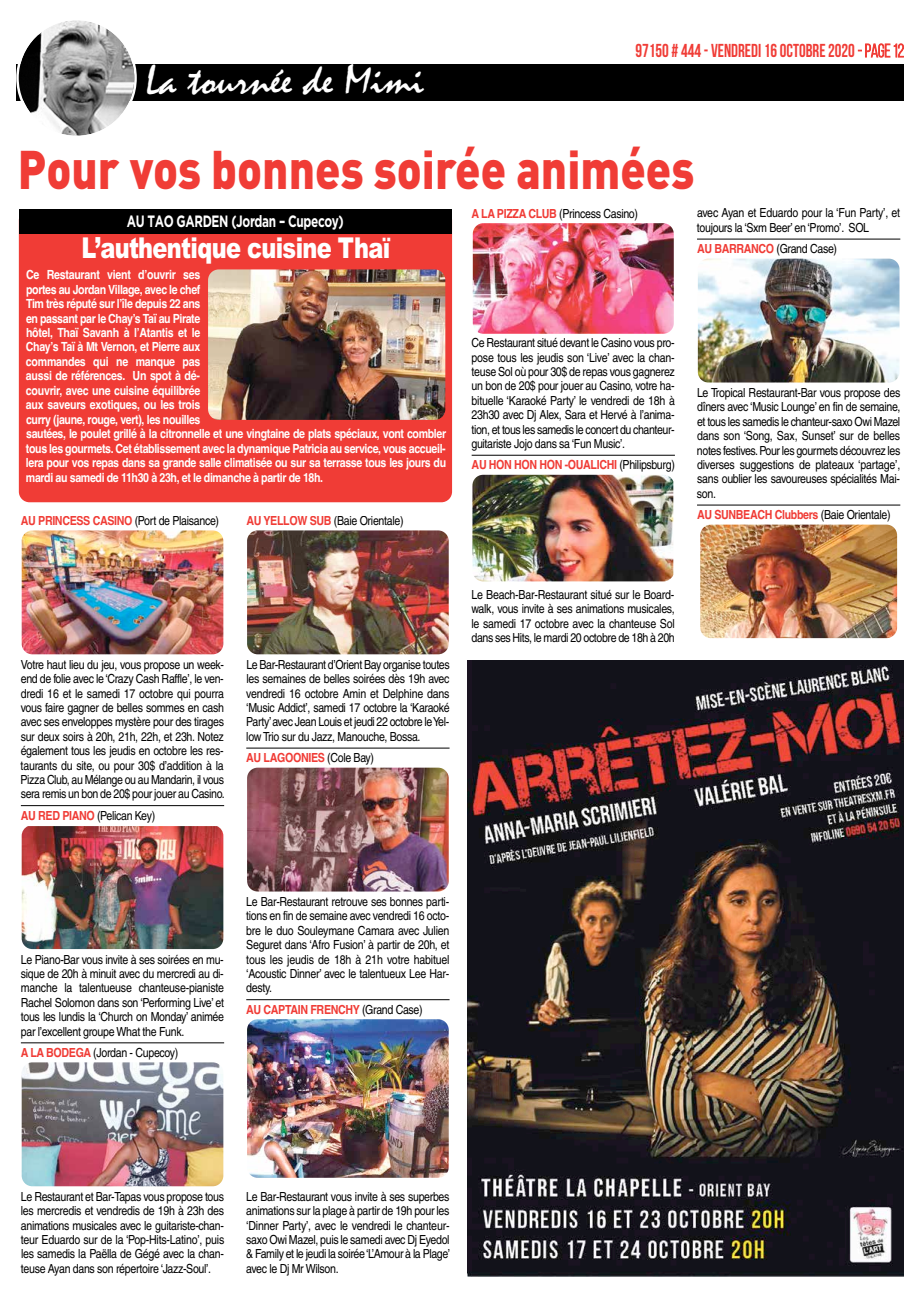
<style>
.page{position:relative;width:922px;height:1294px;background:#fff}
.page>*{position:absolute;margin:0;border:0;box-sizing:border-box;transform-origin:0 0}
.t1{font:900 53.62px "DIN Pro";color:#f03c36;scale:.85 1}
.t2{font:42.25px "Mistral";color:#fff;scale:1.07 1}
.t3{font:900 28.75px "Arial";color:#fff;scale:.78 1}
.t4{font:700 18.75px "Bebas Neue";color:#f03c36;scale:.9 1}
.t5{font:700 16.38px "Gotham";letter-spacing:-.03em;color:#fff;scale:.72 1}
.t6{font:700 12.62px/14.5px "Helvetica";letter-spacing:-.035em;color:#fff;scale:.84 1}
.t7{font:12.5px/14.4px "Helvetica";letter-spacing:-.03em;color:#000;text-align:justify;scale:.85 1}
.t8{font:700 12.5px "Helvetica";letter-spacing:-.03em;color:#f03c36;scale:.85 1}
.s1{font-weight:400}
.s2{font-weight:700;color:#f03c36}
.s3{font-weight:400;color:#000}
</style>
<div class="page">
<hr style="left:21px;top:805px;width:203px;height:1px;background:#000">
<hr style="left:21px;top:1042px;width:203px;height:1px;background:#000">
<hr style="left:246px;top:747px;width:203px;height:1px;background:#000">
<hr style="left:246px;top:999px;width:203px;height:1px;background:#000">
<hr style="left:471px;top:455px;width:203px;height:1px;background:#000">
<hr style="left:696px;top:239px;width:204px;height:1px;background:#000">
<hr style="left:696px;top:504px;width:204px;height:1px;background:#000">
<img style="left:22px;top:530px;width:201px;height:124px">
<img style="left:22px;top:826px;width:201px;height:123px">
<img style="left:22px;top:1062px;width:201px;height:124px">
<img style="left:247px;top:530px;width:201px;height:124px">
<img style="left:247px;top:767px;width:201px;height:124px">
<img style="left:247px;top:1019px;width:201px;height:158px">
<img style="left:472px;top:475px;width:201px;height:106px">
<img style="left:697px;top:258px;width:202px;height:124px">
<img style="left:472px;top:223px;width:201px;height:111px">
<img style="left:700px;top:524px;width:196px;height:114px">
<img style="left:467px;top:661px;width:436px;height:615px">
<div style="left:16px;top:64px;width:887px;height:36px;background:#000"></div>
<svg style="left:16px;top:20px;width:121px;height:116px"></svg>
<svg style="left:857px;top:43px;width:46px;height:15px"></svg>
<div style="left:19px;top:210px;width:433px;height:292px;background:#f03c36;border-radius:11px"></div>
<div style="left:19px;top:210px;width:433px;height:24px;background:#000"></div>
<img style="left:208px;top:269px;width:237px;height:151px">
<h2 class="t2" style="left:146px;top:57px;width:262px">La tournée de Mimi</h2>
<h3 class="t4" style="left:635px;top:41px;width:300px">97150 # 444- VENDREDI16OCTOBRE2020 <span class="s1">- page12</span></h3>
<h1 class="t1" style="left:18px;top:124px;width:797px">Pour vos bonnes soirée animées</h1>
<h3 class="t5" style="left:127px;top:212px;width:303px">AU TAO GARDEN (Jordan – Cupecoy)</h3>
<p class="t6" style="left:26px;top:267px;width:502px">Ce Restaurant vient d’ouvrir ses<br>portes au Jordan Village, avec le chef<br>Tim très réputé sur l’île depuis 22 ans<br>en passant par le Chay’s Taï au Pirate<br>hôtel, Thaï Savanh à l’Atantis et le<br>Chay’s Taï à Mt Vernon, et Pierre aux<br>commandes qui ne manque pas<br>aussi de références. Un spot à dé-<br>couvrir, avec une cuisine équilibrée<br>aux saveurs exotiques, ou les trois<br>curry (jaune, rouge, vert), les nouilles<br>sautées, le poulet grillé à la citronnelle et une vingtaine de plats spéciaux, vont combler tous les gourmets. Cet établissement avec la dynamique Patricia au service, vous accueil&shy;lera pour vos repas dans sa grande salle climatisée ou sur sa terrasse tous les jours du mardi au samedi de 11h30 à 23h, et le dimanche à partir de 18h.</p>
<p class="t7" style="left:696px;top:206px;width:240px">avec Ayan et Eduardo pour la ‘Fun Party’, et toujours la ‘Sxm Beer’ en ‘Promo’. SOL</p>
<p class="t7" style="left:696px;top:241px;width:166px"><span class="s2">AU BARRANCO</span> (Grand Case)</p>
<p class="t7" style="left:471px;top:206px;width:197px"><span class="s2">A LA PIZZA CLUB</span> (Princess Casino)</p>
<h3 class="t3" style="left:82px;top:227px;width:397px">L’authentique cuisine Thaï</h3>
<p class="t7" style="left:471px;top:335px;width:241px">Ce Restaurant situé devant le Casino vous pro&shy;pose tous les jeudis son ‘Live’ avec la chan&shy;teuse Sol où pour 30$ de repas vous gagnerez un bon de 20$ pour jouer au Casino, votre ha&shy;bituelle ‘Karaoké Party’ le vendredi de 18h à 23h30 avec Dj Alex, Sara et Hervé à l’anima&shy;tion, et tous les samedis le concert du chanteur&shy;guitariste Jojo dans sa ‘Fun Music’.</p>
<p class="t8" style="left:471px;top:455px;width:240px">AU HON HON HON -OUALICHI <span class="s3">(Philipsburg)</span></p>
<p class="t7" style="left:696px;top:385px;width:241px">Le Tropical Restaurant-Bar vous propose des dîners avec ‘Music Lounge’ en fin de semaine, et tous les samedis le chanteur-saxo Owi Mazel dans son ‘Song, Sax, Sunset’ sur de belles notes festives.Pour les gourmets découvrez les diverses suggestions de plateaux ‘partage’, sans oublier les savoureuses spécialités Mai&shy;son.</p>
<p class="t8" style="left:696px;top:504px;width:229px">AU SUNBEACH Clubbers <span class="s3">(Baie Orientale)</span></p>
<p class="t7" style="left:246px;top:513px;width:186px"><span class="s2">AU YELLOW SUB</span> (Baie Orientale)</p>
<p class="t7" style="left:21px;top:513px;width:235px"><span class="s2">AU PRINCESS CASINO</span> (Port de Plaisance)</p>
<p class="t7" style="left:21px;top:657px;width:241px">Votre haut lieu du jeu, vous propose un week&shy;end de folie avec le ‘Crazy Cash Raffle’, le ven&shy;dredi 16 et le samedi 17 octobre qui pourra vous faire gagner de belles sommes en cash avec ses enveloppes mystère pour des tirages sur deux soirs à 20h, 21h, 22h, et 23h. Notez également tous les jeudis en octobre les res&shy;taurants du site, ou pour 30$ d’addition à la Pizza Club, au Mélange ou au Mandarin, il vous sera remis un bon de 20$ pour jouer au Casino.</p>
<p class="t7" style="left:21px;top:808px;width:159px"><span class="s2">AU RED PIANO</span> (Pelican Key)</p>
<p class="t7" style="left:246px;top:657px;width:241px">Le Bar-Restaurant d’Orient Bay organise toutes les semaines de belles soirées dès 19h avec vendredi 16 octobre Amin et Delphine dans ‘Music Addict’, samedi 17 octobre la ‘Karaoké Party’avec Jean Louis et jeudi 22 octobre leYel&shy;low Trio sur du Jazz, Manouche, Bossa.</p>
<p class="t8" style="left:246px;top:747px;width:152px">AU LAGOONIES <span class="s3">(Cole Bay)</span></p>
<p class="t7" style="left:471px;top:587px;width:241px">Le Beach-Bar-Restaurant situé sur le Board&shy;walk, vous invite à ses animations musicales, le samedi 17 octobre avec la chanteuse Sol dans ses Hits, le mardi 20 octobre de 18h à 20h</p>
<p class="t7" style="left:21px;top:951px;width:241px">Le Piano-Bar vous invite à ses soirées en mu&shy;sique de 20h à minuit avec du mercredi au di&shy;manche la talentueuse chanteuse-pianiste Rachel Solomon dans son ‘Performing Live’ et tous les lundis la ‘Church on Monday’ animée par l’excellent groupe What the Funk.</p>
<p class="t7" style="left:21px;top:1045px;width:187px"><span class="s2">A LA BODEGA</span> (Jordan - Cupecoy)</p>
<p class="t7" style="left:246px;top:894px;width:241px">Le Bar-Restaurant retrouve ses bonnes parti&shy;tions en fin de semaine avec vendredi 16 octo&shy;bre le duo Souleymane Camara avec Julien Seguret dans ‘Afro Fusion’ à partir de 20h, et tous les jeudis de 18h à 21h votre habituel ‘Acoustic Dinner’ avec le talentueux Lee Har&shy;desty.</p>
<p class="t8" style="left:246px;top:999px;width:209px">AU CAPTAIN FRENCHY <span class="s3">(Grand Case)</span></p>
<p class="t7" style="left:21px;top:1189px;width:241px">Le Restaurant et Bar-Tapas vous propose tous les mercredis et vendredis de 19h à 23h des animations musicales avec le guitariste-chan&shy;teur Eduardo sur de la ‘Pop-Hits-Latino’, puis les samedis la Paëlla de Gégé avec la chan&shy;teuse Ayan dans son répertoire ‘Jazz-Soul’.</p>
<p class="t7" style="left:246px;top:1189px;width:241px">Le Bar-Restaurant vous invite à ses superbes animations sur la plage à partir de 19h pour les ‘Dinner Party’, avec le vendredi le chanteur&shy;saxo Owi Mazel, puis le samedi avec Dj Eyedol &amp; Family et le jeudi la soirée‘L’Amour à la Plage’ avec le Dj Mr Wilson.</p>
</div>
